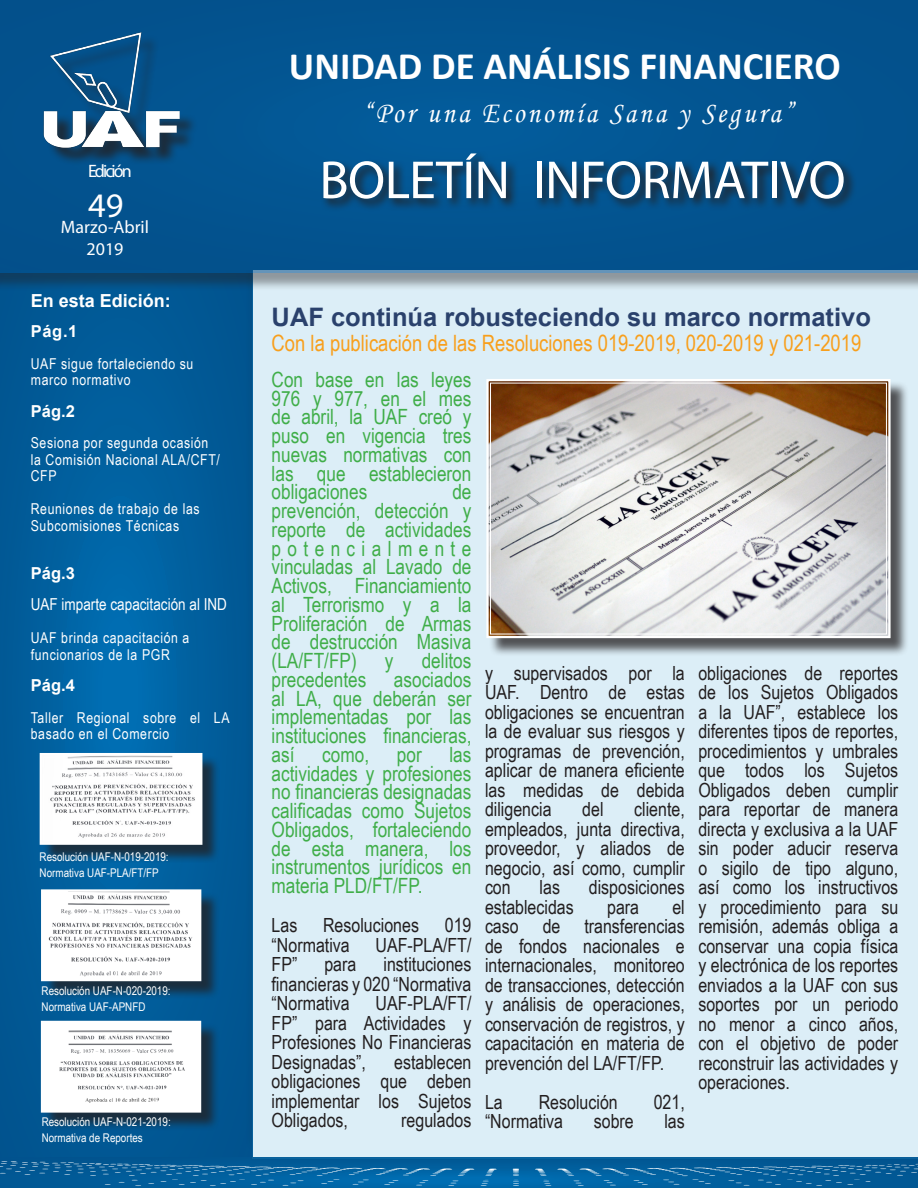
<style>
.page{position:relative;width:918px;height:1188px;background:#fff}
.page>*{position:absolute;margin:0;border:0;box-sizing:border-box;transform-origin:0 0}
.t1{font:54px "Myriad Pro";letter-spacing:-.01em;color:#fff}
.t2{font:700 39px "Calibri";color:#fff}
.t3{font:34.5px "Myriad Pro";color:#fff}
.t4{font:30px "Monotype Corsiva";letter-spacing:.11em;color:#fff;scale:.9 1}
.t5{font:700 25.5px "Arial";color:#2a416c}
.t6{font:22.5px "Arial Narrow";color:#f89f1c}
.t7{font:21px/18.8px "Arial Narrow";color:#40ae49;text-align:justify}
.t8{font:19.5px/19.5px "Arial Narrow";color:#231f20;text-align:justify}
.t9{font:18px "Myriad Pro";color:#fff}
.t10{font:700 18px "Arial";color:#fff}
.t11{font:18px "Myriad Pro";letter-spacing:-.11em;color:#fff}
.t12{font:16.5px "Arial Narrow";color:#fff}
.t13{font:700 16.5px "Arial";color:#fff}
.t14{font:15px/16.5px "Arial Narrow";letter-spacing:.04em;color:#fff}
.t15{font:12px "Arial Narrow";color:#fff}
</style>
<div class="page">
<svg style="left:0;top:292px;width:253px;height:866px;background:#005c9a"></svg>
<svg style="left:0;top:1158px;width:918px;height:30px;background:#0d66a1"></svg>
<hr style="left:1px;top:1161px;width:917px;height:4px;background:#015995">
<img style="left:132px;top:1179px;width:728px;height:2px">
<div style="left:253px;top:255px;width:665px;height:903px;background:#dceef7"></div>
<div style="left:0;top:0;width:918px;height:292px;background:#231f20;opacity:.75"></div>
<div style="left:0;top:0;width:918px;height:273px;background:#064e89"></div>
<svg style="left:321px;top:151px;width:532px;height:57px"></svg>
<div style="left:46px;top:35px;width:152px;height:131px;background:#231f20;opacity:.75"></div>
<img style="left:43px;top:32px;width:142px;height:134px">
<div style="left:42px;top:755px;width:179px;height:108px;background:#231f20;opacity:.75"></div>
<svg style="left:39px;top:752px;width:165px;height:94px"></svg>
<div style="left:43px;top:757px;width:156px;height:84px;border:1px solid #fff"></div>
<div style="left:489px;top:381px;width:420px;height:276px;background:#231f20;opacity:.75"></div>
<svg style="left:486px;top:379px;width:406px;height:260px;background:#cdc8c4"></svg>
<div style="left:490px;top:383px;width:397px;height:251px;border:1px solid #fff"></div>
<div style="left:44px;top:892px;width:176px;height:108px;background:#231f20;opacity:.75"></div>
<svg style="left:40px;top:888px;width:162px;height:94px"></svg>
<div style="left:43px;top:1023px;width:177px;height:108px;background:#231f20;opacity:.75"></div>
<svg style="left:40px;top:1020px;width:162px;height:94px"></svg>
<p class="t11" style="left:88px;top:160px;width:45px">Edición</p>
<p class="t3" style="left:88px;top:184px;width:37px">49</p>
<p class="t9" style="left:61px;top:216px;width:90px">Marzo-Abril</p>
<p class="t9" style="left:87px;top:238px;width:38px">2019</p>
<p class="t10" style="left:31px;top:288px;width:142px">En esta Edición:</p>
<p class="t13" style="left:31px;top:320px;width:48px">Pág.1</p>
<p class="t14" style="left:31px;top:355px;width:164px">UAF sigue fortaleciendo su marco normativo</p>
<p class="t13" style="left:31px;top:400px;width:46px">Pág.2</p>
<p class="t14" style="left:31px;top:434px;width:191px">Sesiona por segunda ocasión la Comisión Nacional ALA/CFT/<br>CFP</p>
<p class="t14" style="left:31px;top:500px;width:170px">Reuniones de trabajo de las<br>Subcomisiones Técnicas</p>
<p class="t13" style="left:31px;top:562px;width:46px">Pág.3</p>
<p class="t12" style="left:31px;top:593px;width:198px">UAF imparte capacitación al IND</p>
<p class="t14" style="left:31px;top:629px;width:160px">UAF brinda capacitación a funcionarios de la PGR</p>
<p class="t13" style="left:31px;top:674px;width:46px">Pág.4</p>
<p class="t14" style="left:31px;top:709px;width:200px">Taller Regional sobre el LA basado en el Comercio</p>
<p class="t15" style="left:40px;top:848px;width:131px">Resolución UAF-N-019-2019:</p>
<p class="t15" style="left:40px;top:864px;width:121px">Normativa UAF-PLA/FT/FP</p>
<p class="t15" style="left:42px;top:982px;width:131px">Resolución UAF-N-020-2019:</p>
<p class="t15" style="left:42px;top:998px;width:105px">Normativa UAF-APNFD</p>
<p class="t15" style="left:42px;top:1113px;width:131px">Resolución UAF-N-021-2019:</p>
<p class="t15" style="left:42px;top:1129px;width:103px">Normativa de Reportes</p>
<p class="t2" style="left:289px;top:38px;width:553px">UNIDAD DE ANÁLISIS FINANCIERO</p>
<p class="t4" style="left:363px;top:94px;width:480px">“Por una Economía Sana y Segura”</p>
<p class="t1" style="left:319px;top:147px;width:528px">BOLETÍN INFORMATIVO</p>
<p class="t5" style="left:272px;top:299px;width:601px">UAF continúa robusteciendo su marco normativo</p>
<p class="t6" style="left:272px;top:327px;width:591px">Con la publicación de las Resoluciones 019-2019, 020-2019 y 021-2019</p>
<p class="t7" style="left:272px;top:369px;width:201px">Con base en las leyes 976 y 977, en el mes de abril, la UAF creó y puso en vigencia tres nuevas normativas con las que establecieron obligaciones</p>
<p class="t7" style="left:272px;top:482px;width:201px;text-indent:181px">de prevención, detección y reporte de actividades potencialmente vinculadas al Lavado de Activos, Financiamiento al Terrorismo y a la Proliferación de Armas de destrucción Masiva (LA/FT/FP)</p>
<p class="t7" style="left:385px;top:651px;width:10px">y</p>
<p class="t7" style="left:422px;top:651px;width:51px">delitos</p>
<p class="t7" style="left:272px;top:669px;width:201px;text-indent:122px">asociados al LA, que deberán ser implementadas por las instituciones financieras, así</p>
<p class="t7" style="left:272px;top:669px;width:96px">precedentes</p>
<p class="t7" style="left:272px;top:744px;width:201px;text-indent:178px">las actividades y profesiones no financieras designadas calificadas como Sujetos Obligados, fortaleciendo de esta manera, los instrumentos jurídicos en materia PLD/FT/FP.</p>
<p class="t8" style="left:272px;top:915px;width:27px">Las</p>
<p class="t8" style="left:323px;top:915px;width:97px">Resoluciones</p>
<p class="t8" style="left:445px;top:915px;width:28px">019</p>
<p class="t8" style="left:272px;top:934px;width:80px">“Normativa</p>
<p class="t8" style="left:376px;top:934px;width:97px">UAF-PLA/FT/</p>
<p class="t8" style="left:272px;top:954px;width:27px">FP”</p>
<p class="t8" style="left:324px;top:954px;width:33px">para</p>
<p class="t7" style="left:322px;top:744px;width:48px">como,</p>
<p class="t7" style="left:397px;top:744px;width:26px">por</p>
<p class="t8" style="left:272px;top:954px;width:201px;text-indent:112px">instituciones financieras y 020 “Normativa “Normativa</p>
<p class="t8" style="left:272px;top:993px;width:201px;text-indent:104px">UAF-PLA/FT/ FP” para Actividades y Profesiones No Financieras Designadas”,</p>
<p class="t8" style="left:272px;top:1051px;width:201px;text-indent:123px">establecen obligaciones que deben implementar los Sujetos Obligados,</p>
<p class="t8" style="left:401px;top:1110px;width:72px">regulados</p>
<p class="t8" style="left:485px;top:662px;width:201px">y supervisados por la UAF. Dentro de estas obligaciones se encuentran la de evaluar sus riesgos y programas de prevención, aplicar de manera eficiente las medidas de debida diligencia</p>
<p class="t8" style="left:485px;top:799px;width:201px;text-indent:149px">cliente, empleados, junta directiva, proveedor, y aliados de negocio, así como, cumplir con</p>
<p class="t8" style="left:582px;top:799px;width:23px">del</p>
<p class="t8" style="left:540px;top:877px;width:22px">las</p>
<p class="t8" style="left:589px;top:877px;width:97px">disposiciones</p>
<p class="t8" style="left:485px;top:896px;width:90px">establecidas</p>
<p class="t8" style="left:607px;top:896px;width:33px">para</p>
<p class="t8" style="left:485px;top:896px;width:201px;text-indent:187px">el caso de transferencias de fondos nacionales e internacionales, monitoreo de transacciones, detección y análisis de operaciones, conservación de registros, y capacitación en materia de prevención del LA/FT/FP.</p>
<p class="t8" style="left:485px;top:1091px;width:19px">La</p>
<p class="t8" style="left:539px;top:1091px;width:81px">Resolución</p>
<p class="t8" style="left:654px;top:1091px;width:33px">021,</p>
<p class="t8" style="left:485px;top:1111px;width:80px">“Normativa</p>
<p class="t8" style="left:594px;top:1111px;width:41px">sobre</p>
<p class="t8" style="left:664px;top:1111px;width:22px">las</p>
<p class="t8" style="left:698px;top:662px;width:201px">obligaciones de reportes de los Sujetos Obligados a la UAF”, establece los diferentes tipos de reportes, procedimientos y umbrales que todos los Sujetos Obligados deben cumplir para reportar de manera directa y exclusiva a la UAF sin poder aducir reserva o sigilo de tipo alguno, así como los instructivos y procedimiento para su remisión, además obliga a conservar una copia física y electrónica de los reportes enviados a la UAF con sus soportes por un periodo no menor a cinco años, con el objetivo de poder reconstruir las actividades y operaciones.</p>
</div>
